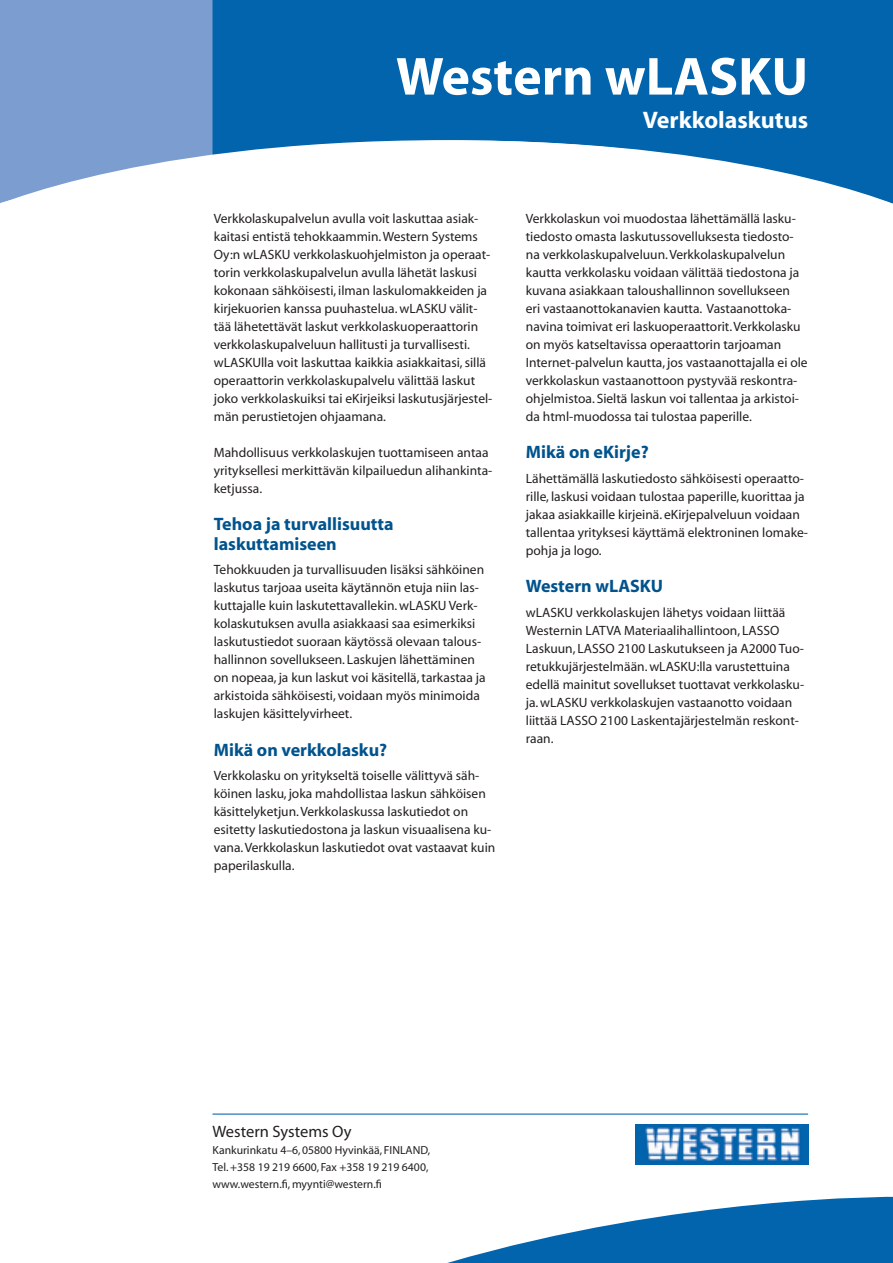
<style>
.page{position:relative;width:893px;height:1263px;background:#fff}
.page>*{position:absolute;margin:0;border:0;box-sizing:border-box;transform-origin:0 0}
.t1{font:700 54px "Myriad";color:#fff}
.t2{font:700 24px "Myriad";color:#fff}
.t3{font:700 18px/19.5px "Myriad";color:#00538d}
.t4{font:16.5px "Myriad";color:#231f20}
.t5{font:13.5px/18px "Myriad";color:#231f20}
.t6{font:11.7px/17.1px "Myriad";color:#231f20}
</style>
<div class="page">
<div style="left:213px;top:0;width:679px;height:140px;background:#0164ad"></div>
<svg style="left:447px;top:1196px;width:445px;height:67px"></svg>
<hr style="left:212px;top:1114px;width:596px;height:1px;background:#0164ad">
<img style="left:635px;top:1124px;width:173px;height:41px">
<div style="left:0;top:0;width:213px;height:140px;background:#7c9dcf"></div>
<svg style="left:0;top:140px;width:892px;height:64px"></svg>
<h1 class="t1" style="left:396px;top:56px;width:414px">Western wLASKU</h1>
<h2 class="t2" style="left:643px;top:110px;width:167px">Verkkolaskutus</h2>
<p class="t5" style="left:214px;top:211px;width:280px">Verkkolaskupalvelun avulla voit laskuttaa asiak&shy;kaitasi entistä tehokkaammin. Western Systems Oy:n wLASKU verkkolaskuohjelmiston ja operaat&shy;torin verkkolaskupalvelun avulla lähetät laskusi kokonaan sähköisesti, ilman laskulomakkeiden ja kirjekuorien kanssa puuhastelua. wLASKU välit&shy;tää lähetettävät laskut verkkolaskuoperaattorin verkkolaskupalveluun hallitusti ja turvallisesti. wLASKUlla voit laskuttaa kaikkia asiakkaitasi, sillä operaattorin verkkolaskupalvelu välittää laskut joko verkkolaskuiksi tai eKirjeiksi laskutusjärjestel&shy;män perustietojen ohjaamana.</p>
<p class="t5" style="left:214px;top:445px;width:280px">Mahdollisuus verkkolaskujen tuottamiseen antaa yrityksellesi merkittävän kilpailuedun alihankinta&shy;ketjussa.</p>
<h3 class="t3" style="left:214px;top:516px;width:181px">Tehoa ja turvallisuutta laskuttamiseen</h3>
<p class="t5" style="left:214px;top:562px;width:273px">Tehokkuuden ja turvallisuuden lisäksi sähköinen laskutus tarjoaa useita käytännön etuja niin las&shy;kuttajalle kuin laskutettavallekin. wLASKU Verk&shy;kolaskutuksen avulla asiakkaasi saa esimerkiksi laskutustiedot suoraan käytössä olevaan talous&shy;hallinnon sovellukseen. Laskujen lähettäminen on nopeaa, ja kun laskut voi käsitellä, tarkastaa ja arkistoida sähköisesti, voidaan myös minimoida laskujen käsittelyvirheet.</p>
<h3 class="t3" style="left:214px;top:742px;width:175px">Mikä on verkkolasku?</h3>
<p class="t5" style="left:214px;top:768px;width:283px">Verkkolasku on yritykseltä toiselle välittyvä säh&shy;köinen lasku, joka mahdollistaa laskun sähköisen käsittelyketjun. Verkkolaskussa laskutiedot on esitetty laskutiedostona ja laskun visuaalisena ku&shy;vana. Verkkolaskun laskutiedot ovat vastaavat kuin paperilaskulla.</p>
<p class="t5" style="left:526px;top:211px;width:283px">Verkkolaskun voi muodostaa lähettämällä lasku&shy;tiedosto omasta laskutussovelluksesta tiedosto&shy;na verkkolaskupalveluun. Verkkolaskupalvelun kautta verkkolasku voidaan välittää tiedostona ja kuvana asiakkaan taloushallinnon sovellukseen eri vastaanottokanavien kautta. Vastaanottoka&shy;navina toimivat eri laskuoperaattorit. Verkkolasku on myös katseltavissa operaattorin tarjoaman Internet-palvelun kautta, jos vastaanottajalla ei ole verkkolaskun vastaanottoon pystyvää reskontra&shy;ohjelmistoa. Sieltä laskun voi tallentaa ja arkistoi&shy;da html-muodossa tai tulostaa paperille.</p>
<h3 class="t3" style="left:526px;top:444px;width:124px">Mikä on eKirje?</h3>
<p class="t5" style="left:526px;top:470px;width:284px">Lähettämällä laskutiedosto sähköisesti operaatto&shy;rille, laskusi voidaan tulostaa paperille, kuorittaa ja jakaa asiakkaille kirjeinä. eKirjepalveluun voidaan tallentaa yrityksesi käyttämä elektroninen lomake&shy;pohja ja logo.</p>
<h3 class="t3" style="left:526px;top:578px;width:139px">Western wLASKU</h3>
<p class="t5" style="left:526px;top:604px;width:280px">wLASKU verkkolaskujen lähetys voidaan liittää Westernin LATVA Materiaalihallintoon, LASSO Laskuun, LASSO 2100 Laskutukseen ja A2000 Tuo&shy;retukkujärjestelmään. wLASKU:lla varustettuina edellä mainitut sovellukset tuottavat verkkolasku&shy;ja. wLASKU verkkolaskujen vastaanotto voidaan liittää LASSO 2100 Laskentajärjestelmän reskont&shy;raan.</p>
<p class="t4" style="left:212px;top:1125px;width:140px">Western Systems Oy</p>
<p class="t6" style="left:212px;top:1143px;width:219px">Kankurinkatu 4–6, 05800 Hyvinkää, FINLAND,<br>Tel. +358 19 219 6600, Fax +358 19 219 6400, www.western.fi, myynti@western.fi</p>
</div>
